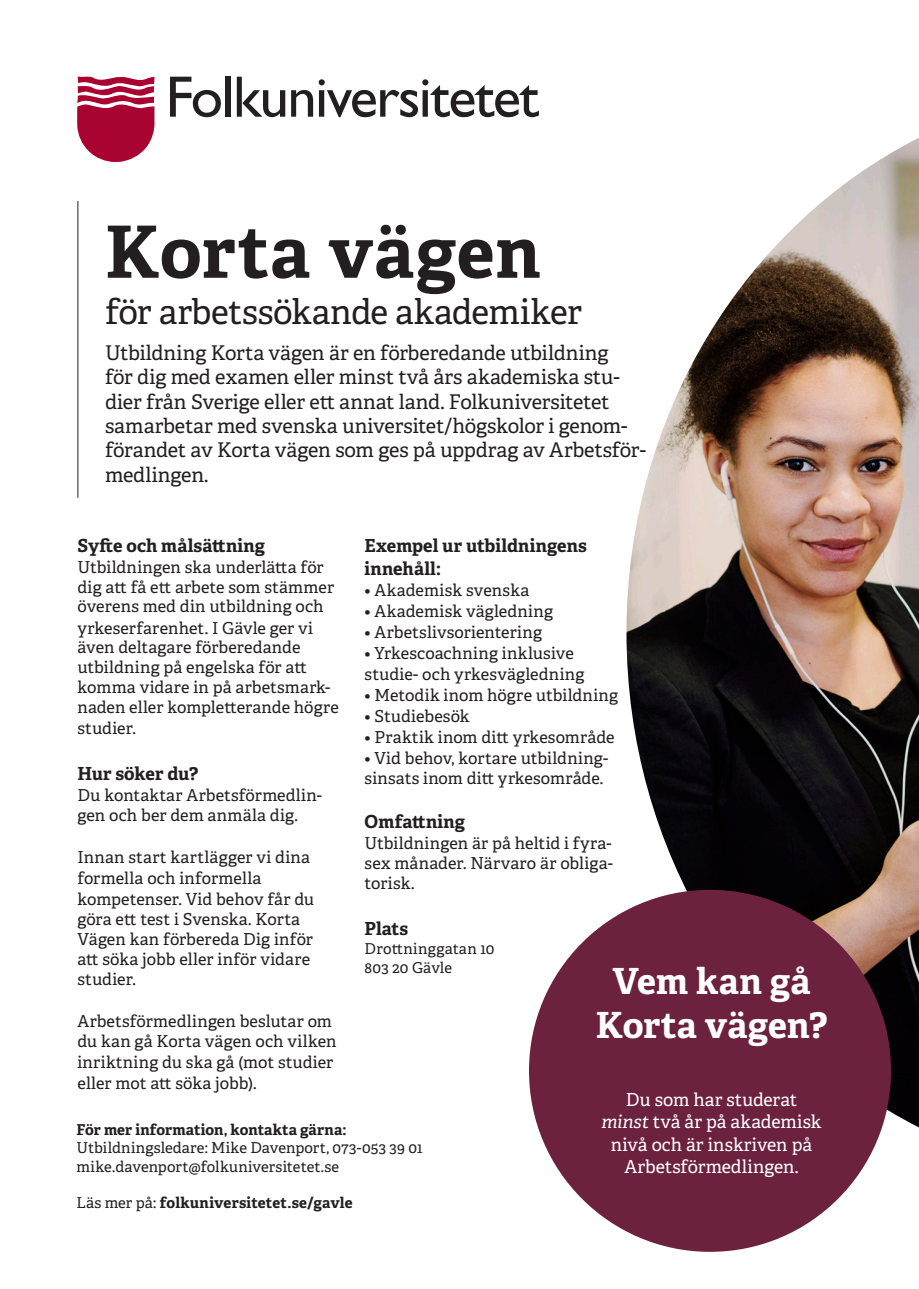
<style>
.page{position:relative;width:919px;height:1289px;background:#fff}
.page>*{position:absolute;margin:0;border:0;box-sizing:border-box;transform-origin:0 0}
.t1{font:700 72px "Adelle PE";letter-spacing:.01em;color:#231f20}
.t2{font:700 36px/44.1px "Adelle PE";color:#fff;text-align:center}
.t3{font:34.5px "Adelle PE";letter-spacing:-.015em;color:#231f20}
.t4{font:20.25px/24.3px "Adelle PE";letter-spacing:-.01em;color:#231f20}
.t5{font:700 18px/23px "Adelle PE";letter-spacing:.005em;color:#231f20}
.t6{font:18px/22.5px "Adelle PE";color:#fff;text-align:center}
.t7{font:16.5px/20px "Adelle PE";letter-spacing:.005em;color:#231f20}
.t8{font:15px/19.4px "Adelle PE";letter-spacing:.005em;color:#231f20}
.t9{font:700 15px "Adelle PE";letter-spacing:.005em;color:#231f20}
.s1{font-style:italic}
.s2{font-weight:400}
</style>
<div class="page">
<hr style="left:77px;top:201px;width:1px;height:296px;background:#231f20">
<svg style="left:77px;top:77px;width:78px;height:85px"></svg>
<svg style="left:170px;top:77px;width:51px;height:40px"></svg>
<div style="left:225px;top:77px;width:6px;height:40px;background:#231f20"></div>
<svg style="left:237px;top:77px;width:48px;height:40px"></svg>
<svg style="left:291px;top:79px;width:248px;height:38px"></svg>
<img style="left:626px;top:138px;width:292px;height:989px">
<div style="left:529px;top:889px;width:362px;height:362px;background:#6c213e;border-radius:50%"></div>
<p class="t1" style="left:105px;top:200px;width:437px">Korta vägen</p>
<p class="t3" style="left:105px;top:286px;width:478px">för arbetssökande akademiker</p>
<p class="t4" style="left:105px;top:340px;width:505px">Utbildning Korta vägen är en förberedande utbildning</p>
<p class="t4" style="left:105px;top:364px;width:542px">för dig med examen eller minst två års akademiska stu&shy;dier från Sverige eller ett annat land. Folkuniversitetet samarbetar med svenska universitet/högskolor i genom&shy;förandet av Korta vägen som ges på uppdrag av Arbetsför&shy;medlingen.</p>
<p class="t5" style="left:77px;top:533px;width:189px">Syfte och målsättning</p>
<p class="t7" style="left:77px;top:556px;width:263px">Utbildningen ska underlätta för dig att få ett arbete som stämmer överens med din utbildning och yrkeserfarenhet. I Gävle ger vi även deltagare förberedande utbildning på engelska för att komma vidare in på arbetsmark&shy;naden eller kompletterande högre</p>
<p class="t7" style="left:77px;top:718px;width:60px">studier.</p>
<p class="t5" style="left:77px;top:761px;width:122px">Hur söker du?</p>
<p class="t7" style="left:77px;top:784px;width:246px">Du kontaktar Arbetsförmedlin&shy;gen och ber dem anmäla dig.</p>
<p class="t7" style="left:77px;top:846px;width:238px">Innan start kartlägger vi dina formella och informella kompetenser. Vid behov får du göra ett test i Svenska. Korta<br>Vägen kan förbereda Dig inför att söka jobb eller inför vidare studier.</p>
<p class="t7" style="left:77px;top:1009px;width:261px;line-height:20.7px">Arbetsförmedlingen beslutar om du kan gå Korta vägen och vilken inriktning du ska gå (mot studier eller mot att söka jobb).</p>
<p class="t5" style="left:364px;top:533px;width:224px">Exempel ur utbildningens innehåll:</p>
<p class="t7" style="left:364px;top:579px;width:166px">• Akademisk svenska</p>
<p class="t7" style="left:364px;top:600px;width:190px">• Akademisk vägledning</p>
<p class="t7" style="left:364px;top:621px;width:179px">• Arbetslivsorientering</p>
<p class="t7" style="left:364px;top:642px;width:221px;line-height:21.1px">• Yrkescoachning inklusive studie- och yrkesvägledning</p>
<p class="t7" style="left:364px;top:684px;width:255px">• Metodik inom högre utbildning</p>
<p class="t7" style="left:364px;top:705px;width:106px">• Studiebesök</p>
<p class="t7" style="left:364px;top:726px;width:251px">• Praktik inom ditt yrkesområde</p>
<p class="t7" style="left:364px;top:748px;width:245px">• Vid behov, kortare utbildning&shy;sinsats inom ditt yrkesområde.</p>
<p class="t5" style="left:364px;top:809px;width:102px">Omfattning</p>
<p class="t7" style="left:364px;top:832px;width:250px;text-align:justify">Utbildningen är på heltid i fyra&shy;sex månader. Närvaro är obliga&shy;torisk.</p>
<p class="t5" style="left:364px;top:916px;width:45px">Plats</p>
<p class="t8" style="left:364px;top:938px;width:131px">Drottninggatan 10<br>803 20 Gävle</p>
<h2 class="t2" style="left:595px;top:957px;width:233px">Vem kan gå<br>Korta vägen?</h2>
<p class="t6" style="left:601px;top:1087px;width:222px">Du som har studerat <span class="s1">minst</span> två år på akademisk nivå och är inskriven på<br>Arbetsförmedlingen.</p>
<p class="t9" style="left:77px;top:1119px;width:271px">För mer information, kontakta gärna:</p>
<p class="t8" style="left:77px;top:1137px;width:347px">Utbildningsledare: Mike Davenport, 073-053 39 01</p>
<p class="t8" style="left:77px;top:1155px;width:264px">mike.davenport@folkuniversitetet.se</p>
<p class="t9" style="left:77px;top:1191px;width:277px"><span class="s2">Läs mer på:</span> folkuniversitetet.se/gavle</p>
</div>
